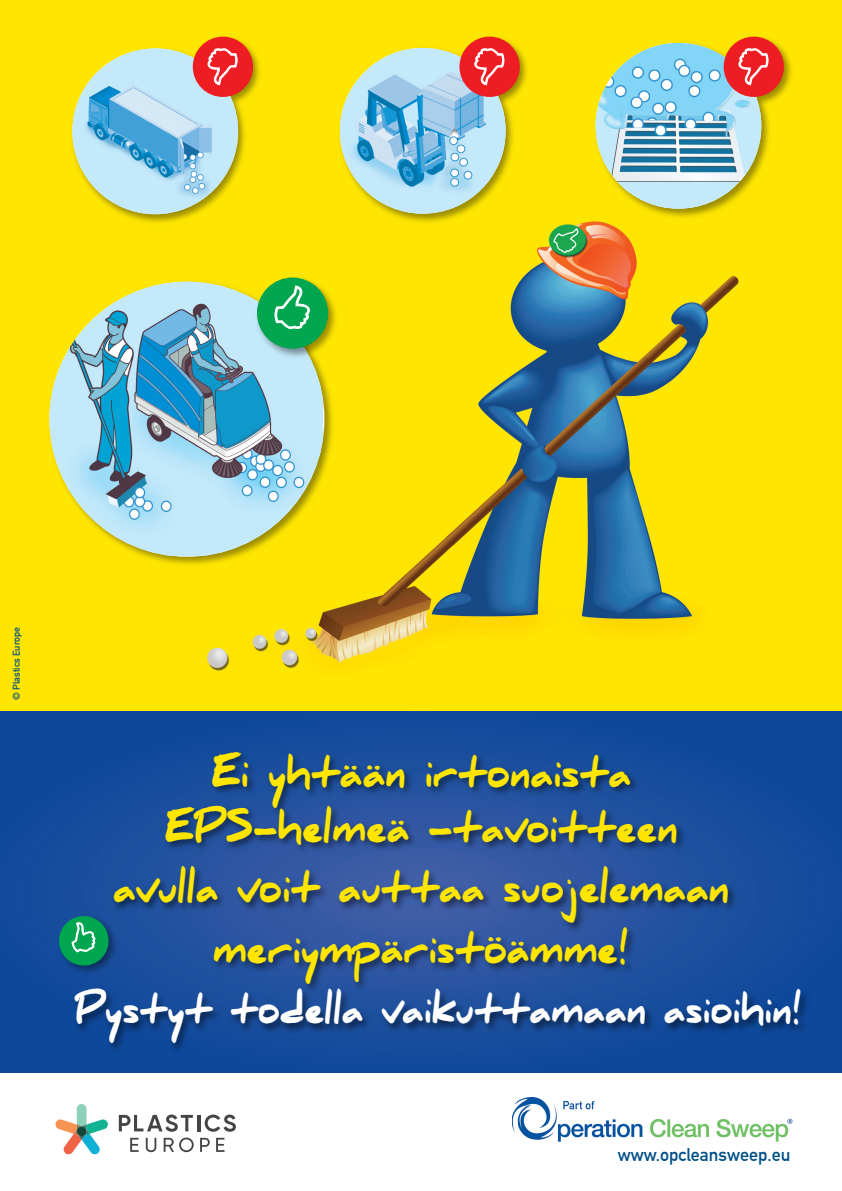
<style>
.page{position:relative;width:842px;height:1191px;background:#fff}
.page>*{position:absolute;margin:0;border:0;box-sizing:border-box;transform-origin:0 0}
.t1{font:900 39.4px/54.9px "Daniel";color:#ffe601;text-align:center;scale:.9 1}
.t2{font:900 37.5px "Daniel";color:#fff;scale:.9 1}
.t3{font:700 18px "DIN Alternate";color:#004f87}
.t4{font:9.7px "DIN Mittelschrift Std";color:#004f87}
</style>
<div class="page">
<div style="left:0;top:0;width:842px;height:1058px;background:#ffe601"></div>
<img style="left:207px;top:227px;width:532px;height:444px">
<img style="left:72px;top:36px;width:720px;height:191px">
<img style="left:340px;top:48px;width:166px;height:166px;border-radius:50%">
<img style="left:72px;top:48px;width:166px;height:166px;border-radius:50%">
<div style="left:193px;top:37px;width:60px;height:60px;background:#ee1d23;border-radius:50%"></div>
<div style="left:459px;top:37px;width:61px;height:60px;background:#ee1d23;border-radius:50%"></div>
<img style="left:596px;top:43px;width:165px;height:166px;border-radius:50%">
<img style="left:141px;top:277px;width:196px;height:292px">
<img style="left:49px;top:282px;width:273px;height:273px">
<img style="left:252px;top:273px;width:89px;height:97px">
<div style="left:257px;top:277px;width:71px;height:72px;background:#00a54f;border-radius:50%"></div>
<div style="left:724px;top:37px;width:60px;height:60px;background:#ee1d23;border-radius:50%"></div>
<svg style="left:164px;top:1151px;width:26px;height:1px"></svg>
<svg style="left:64px;top:1151px;width:36px;height:4px"></svg>
<div style="left:0;top:711px;width:842px;height:361px;background:#0e489a"></div>
<img style="left:0;top:746px;width:842px;height:405px">
<div style="left:55px;top:908px;width:75px;height:80px;background:#184d9c"></div>
<svg style="left:55px;top:912px;width:57px;height:57px"></svg>
<p class="t4" style="left:11px;top:700px;width:75px;rotate:-90deg">© Plastics Europe</p>
<p class="t1" style="left:165px;top:745px;width:572px">Ei yhtään irtonaista<br>EPS-helmeä -tavoitteen</p>
<p class="t1" style="left:113px;top:861px;width:686px">avulla voit auttaa suojelemaan</p>
<p class="t1" style="left:213px;top:921px;width:464px">meriympäristöämme!</p>
<p class="t2" style="left:75px;top:988px;width:810px">Pystyt todella vaikuttamaan asioihin!</p>
<p class="t3" style="left:618px;top:1144px;width:174px">www.opcleansweep.eu</p>
</div>
